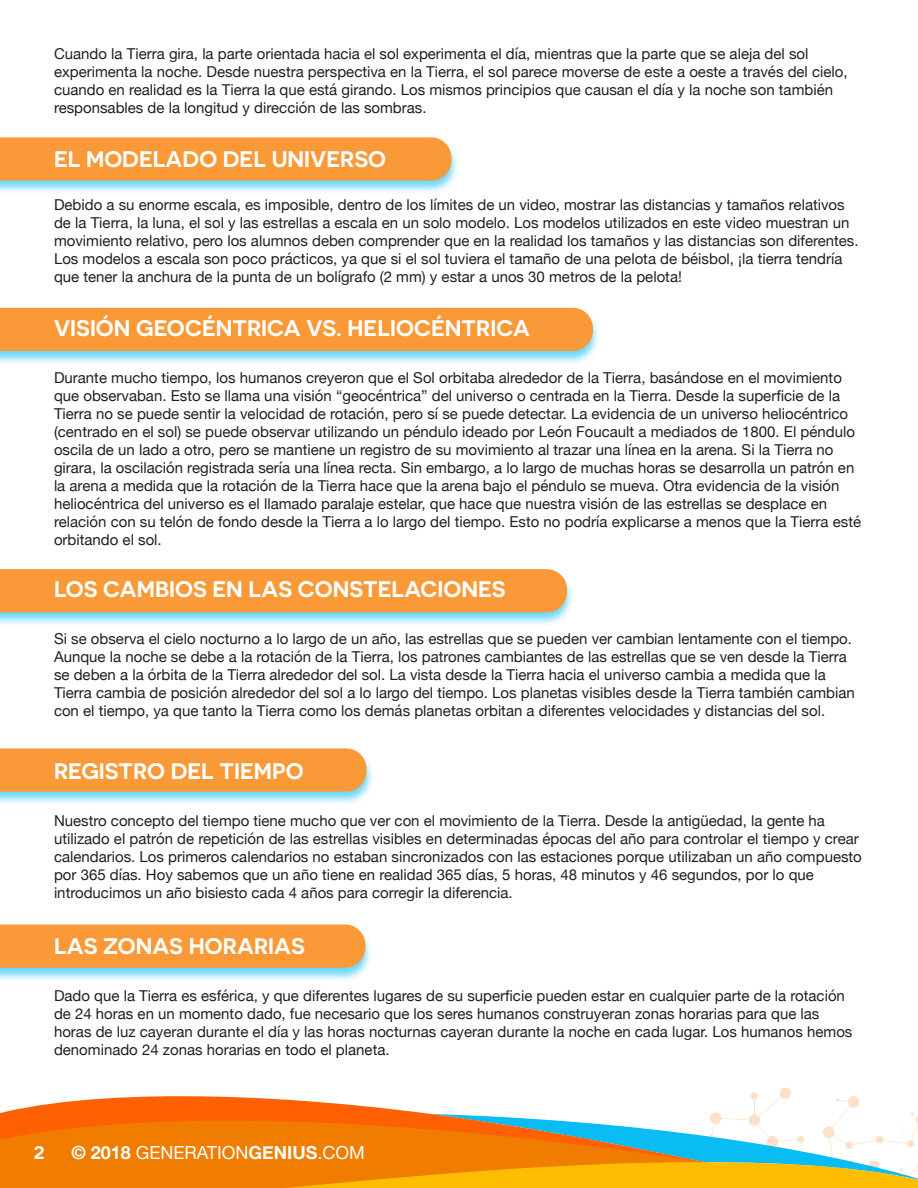
<style>
.page{position:relative;width:918px;height:1188px;background:#fff}
.page>*{position:absolute;margin:0;border:0;box-sizing:border-box;transform-origin:0 0}
.t1{font:600 22.5px "Novecentosanswide";color:#fff}
.t2{font:18px "Helvetica Neue";color:#fff}
.t3{font:600 18px "Novecentosanswide";color:#fff}
.t4{font:15px/18px "Helvetica Neue";color:#231f20}
.s1{font-weight:700}
</style>
<div class="page">
<div style="left:0;top:923px;width:373px;height:59px;background:#09bcf3;opacity:.6"></div>
<div style="left:0;top:924px;width:365px;height:44px;background:#f99938"></div>
<div style="left:0;top:747px;width:374px;height:59px;background:#09bcf3;opacity:.6"></div>
<div style="left:0;top:748px;width:366px;height:44px;background:#f99938"></div>
<div style="left:0;top:568px;width:575px;height:59px;background:#09bcf3;opacity:.6"></div>
<div style="left:0;top:569px;width:567px;height:43px;background:#f99938"></div>
<div style="left:751px;top:1092px;width:7px;height:8px;background:#fdeee2;border-radius:50%"></div>
<div style="left:780px;top:1088px;width:11px;height:11px;background:#fce0c8;border-radius:50%"></div>
<svg style="left:0;top:1097px;width:126px;height:17px;fill:#ff6003"></svg>
<svg style="left:0;top:1114px;width:126px;height:74px;background:#f37600"></svg>
<svg style="left:126px;top:1093px;width:792px;height:95px"></svg>
<div style="left:0;top:307px;width:601px;height:59px;background:#09bcf3;opacity:.6"></div>
<div style="left:0;top:308px;width:593px;height:43px;background:#f99938"></div>
<div style="left:0;top:136px;width:460px;height:59px;background:#09bcf3;opacity:.6"></div>
<div style="left:0;top:137px;width:451px;height:44px;background:#f99938"></div>
<p class="t4" style="left:54px;top:46px;width:795px">Cuando la Tierra gira, la parte orientada hacia el sol experimenta el día, mientras que la parte que se aleja del sol experimenta la noche. Desde nuestra perspectiva en la Tierra, el sol parece moverse de este a oeste a través del cielo, cuando en realidad es la Tierra la que está girando. Los mismos principios que causan el día y la noche son también responsables de la longitud y dirección de las sombras.</p>
<p class="t1" style="left:54px;top:146px;width:334px">EL MODELADO DEL UNIVERSO</p>
<p class="t4" style="left:54px;top:197px;width:806px">Debido a su enorme escala, es imposible, dentro de los límites de un video, mostrar las distancias y tamaños relativos de la Tierra, la luna, el sol y las estrellas a escala en un solo modelo. Los modelos utilizados en este video muestran un movimiento relativo, pero los alumnos deben comprender que en la realidad los tamaños y las distancias son diferentes.<br>Los modelos a escala son poco prácticos, ya que si el sol tuviera el tamaño de una pelota de béisbol, ¡la tierra tendría que tener la anchura de la punta de un bolígrafo (2 mm) y estar a unos 30 metros de la pelota!</p>
<p class="t1" style="left:54px;top:315px;width:477px">VISIÓN GEOCÉNTRICA VS. HELIOCÉNTRICA</p>
<p class="t4" style="left:54px;top:370px;width:809px">Durante mucho tiempo, los humanos creyeron que el Sol orbitaba alrededor de la Tierra, basándose en el movimiento que observaban. Esto se llama una visión “geocéntrica” del universo o centrada en la Tierra. Desde la superficie de la Tierra no se puede sentir la velocidad de rotación, pero sí se puede detectar. La evidencia de un universo heliocéntrico (centrado en el sol) se puede observar utilizando un péndulo ideado por León Foucault a mediados de 1800. El péndulo oscila de un lado a otro, pero se mantiene un registro de su movimiento al trazar una línea en la arena. Si la Tierra no girara, la oscilación registrada sería una línea recta. Sin embargo, a lo largo de muchas horas se desarrolla un patrón en la arena a medida que la rotación de la Tierra hace que la arena bajo el péndulo se mueva. Otra evidencia de la visión heliocéntrica del universo es el llamado paralaje estelar, que hace que nuestra visión de las estrellas se desplace en relación con su telón de fondo desde la Tierra a lo largo del tiempo. Esto no podría explicarse a menos que la Tierra esté orbitando el sol.</p>
<p class="t1" style="left:54px;top:576px;width:453px">LOS CAMBIOS EN LAS CONSTELACIONES</p>
<p class="t4" style="left:54px;top:631px;width:802px">Si se observa el cielo nocturno a lo largo de un año, las estrellas que se pueden ver cambian lentamente con el tiempo.<br>Aunque la noche se debe a la rotación de la Tierra, los patrones cambiantes de las estrellas que se ven desde la Tierra se deben a la órbita de la Tierra alrededor del sol. La vista desde la Tierra hacia el universo cambia a medida que la Tierra cambia de posición alrededor del sol a lo largo del tiempo. Los planetas visibles desde la Tierra también cambian con el tiempo, ya que tanto la Tierra como los demás planetas orbitan a diferentes velocidades y distancias del sol.</p>
<p class="t1" style="left:54px;top:758px;width:251px">REGISTRO DEL TIEMPO</p>
<p class="t4" style="left:54px;top:813px;width:809px">Nuestro concepto del tiempo tiene mucho que ver con el movimiento de la Tierra. Desde la antigüedad, la gente ha utilizado el patrón de repetición de las estrellas visibles en determinadas épocas del año para controlar el tiempo y crear calendarios. Los primeros calendarios no estaban sincronizados con las estaciones porque utilizaban un año compuesto por 365 días. Hoy sabemos que un año tiene en realidad 365 días, 5 horas, 48 minutos y 46 segundos, por lo que introducimos un año bisiesto cada 4 años para corregir la diferencia.</p>
<p class="t1" style="left:54px;top:932px;width:252px">LAS ZONAS HORARIAS</p>
<p class="t4" style="left:54px;top:987px;width:800px">Dado que la Tierra es esférica, y que diferentes lugares de su superficie pueden estar en cualquier parte de la rotación de 24 horas en un momento dado, fue necesario que los seres humanos construyeran zonas horarias para que las horas de luz cayeran durante el día y las horas nocturnas cayeran durante la noche en cada lugar. Los humanos hemos denominado 24 zonas horarias en todo el planeta.</p>
<p class="t3" style="left:34px;top:1141px;width:12px">2</p>
<p class="t2" style="left:71px;top:1139px;width:295px"><span class="s1">© 2018</span> GENERATION<span class="s1">GENIUS</span>.COM</p>
</div>
